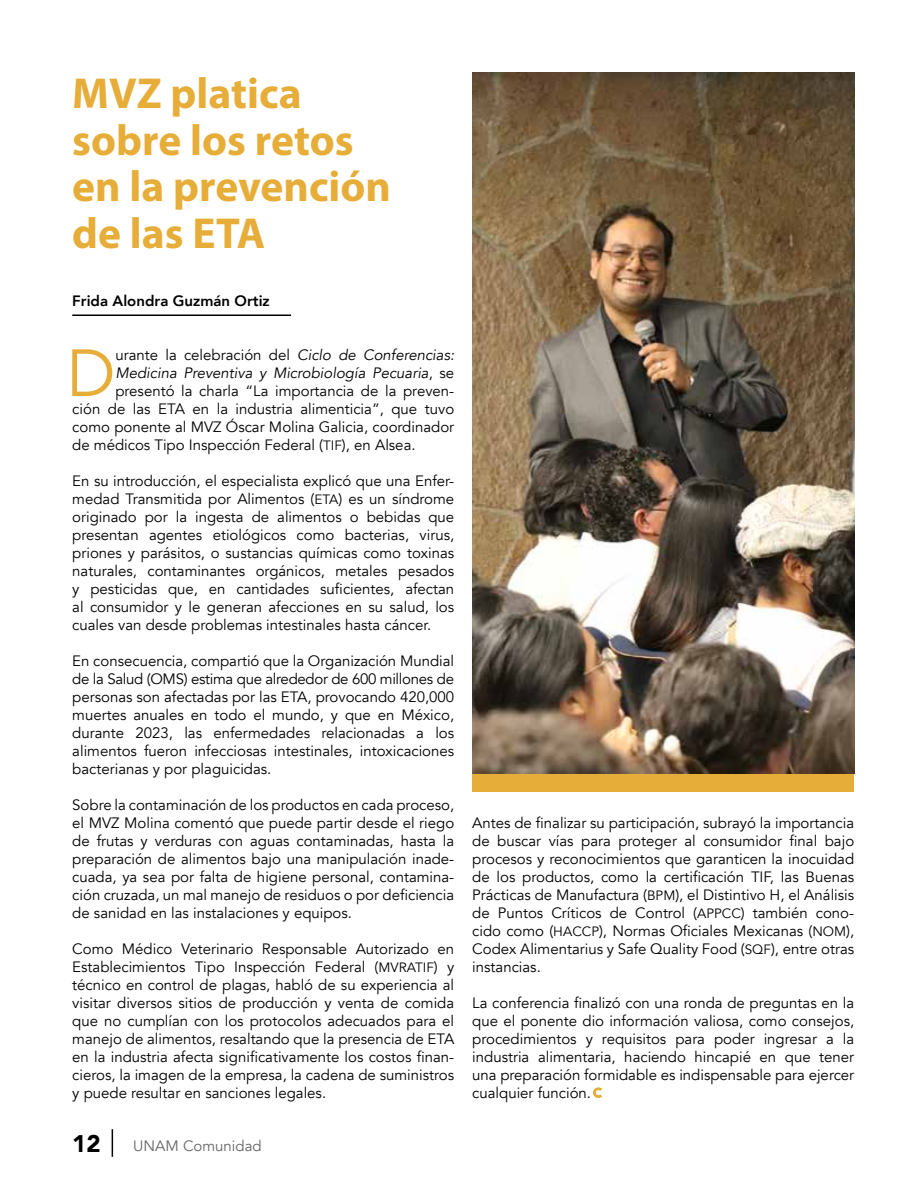
<style>
.page{position:relative;width:918px;height:1188px;background:#fff}
.page>*{position:absolute;margin:0;border:0;box-sizing:border-box;transform-origin:0 0}
.t1{font:65.85px "Avenir";color:#e7ad39}
.t2{font:43.5px/46.5px "Myriad Variable Concept";letter-spacing:.195em;color:#e7ad39}
.t3{font:900 24px "Avenir";color:#000}
.t4{font:15px/18px "Avenir";color:#000;text-align:justify}
.t5{font:italic 15px "Avenir";color:#000}
.t6{font:800 15px "Avenir";color:#000}
.t7{font:15px "Avenir";color:#666}
.s1{font-style:italic}
.s2{font-style:normal}
.s3{font-size:13.5px}
</style>
<div class="page">
<hr style="left:72px;top:315px;width:219px;height:1px;background:#000">
<img style="left:472px;top:72px;width:382px;height:702px">
<svg style="left:593px;top:1087px;width:9px;height:11px"></svg>
<div style="left:472px;top:774px;width:382px;height:18px;background:#e7ad39"></div>
<svg style="left:112px;top:1129px;width:1px;height:28px"></svg>
<h2 class="t2" style="left:72px;top:70px;width:311px">MVZ platica sobre los retos en la prevención de las ETA</h2>
<p class="t6" style="left:72px;top:289px;width:199px">Frida Alondra Guzmán Ortiz</p>
<h1 class="t1" style="left:67px;top:334px;width:50px">D</h1>
<p class="t4" style="left:115px;top:346px;width:340px">urante la celebración del <span class="s1">Ciclo de Conferencias:</span></p>
<p class="t5" style="left:115px;top:364px;width:340px">Medicina Preventiva y Microbiología Pecuaria<span class="s2">, se</span></p>
<p class="t4" style="left:115px;top:382px;width:340px">presentó la charla “La importancia de la preven-</p>
<p class="t4" style="left:72px;top:400px;width:384px">ción de las ETA en la industria alimenticia”, que tuvo</p>
<p class="t4" style="left:72px;top:418px;width:383px">como ponente al MVZ Óscar Molina Galicia, coordinador</p>
<p class="t4" style="left:72px;top:436px;width:345px">de médicos Tipo Inspección Federal (<span class="s3">TIF</span>), en Alsea.</p>
<p class="t4" style="left:72px;top:472px;width:383px">En su introducción, el especialista explicó que una Enfer&shy;medad Transmitida por Alimentos (<span class="s3">ETA</span>) es un síndrome originado por la ingesta de alimentos o bebidas que presentan agentes etiológicos como bacterias, virus, priones y parásitos, o sustancias químicas como toxinas naturales, contaminantes orgánicos, metales pesados y pesticidas que, en cantidades suficientes, afectan al consumidor y le generan afecciones en su salud, los cuales van desde problemas intestinales hasta cáncer.</p>
<p class="t4" style="left:72px;top:652px;width:383px">En consecuencia, compartió que la Organización Mundial de la Salud (OMS) estima que alrededor de 600 millones de personas son afectadas por las ETA, provocando 420,000 muertes anuales en todo el mundo, y que en México, durante 2023, las enfermedades relacionadas a los alimentos fueron infecciosas intestinales, intoxicaciones bacterianas y por plaguicidas.</p>
<p class="t4" style="left:72px;top:796px;width:384px">Sobre la contaminación de los productos en cada proceso, el MVZ Molina comentó que puede partir desde el riego de frutas y verduras con aguas contaminadas, hasta la preparación de alimentos bajo una manipulación inade&shy;cuada, ya sea por falta de higiene personal, contamina&shy;ción cruzada, un mal manejo de residuos o por deficiencia de sanidad en las instalaciones y equipos.</p>
<p class="t4" style="left:72px;top:940px;width:384px">Como Médico Veterinario Responsable Autorizado en Establecimientos Tipo Inspección Federal (<span class="s3">MVRATIF</span>) y técnico en control de plagas, habló de su experiencia al visitar diversos sitios de producción y venta de comida que no cumplían con los protocolos adecuados para el manejo de alimentos, resaltando que la presencia de ETA en la industria afecta significativamente los costos finan&shy;cieros, la imagen de la empresa, la cadena de suministros y puede resultar en sanciones legales.</p>
<h3 class="t3" style="left:72px;top:1123px;width:30px">12</h3>
<p class="t7" style="left:133px;top:1136px;width:130px">UNAM Comunidad</p>
<p class="t4" style="left:472px;top:814px;width:384px">Antes de finalizar su participación, subrayó la importancia de buscar vías para proteger al consumidor final bajo procesos y reconocimientos que garanticen la inocuidad de los productos, como la certificación TIF, las Buenas Prácticas de Manufactura (<span class="s3">BPM</span>), el Distintivo H, el Análisis de Puntos Críticos de Control (<span class="s3">APPCC</span>) también cono&shy;cido como (<span class="s3">HACCP</span>), Normas Oficiales Mexicanas (<span class="s3">NOM</span>), Codex Alimentarius y Safe Quality Food (<span class="s3">SQF</span>), entre otras instancias.</p>
<p class="t4" style="left:472px;top:994px;width:384px">La conferencia finalizó con una ronda de preguntas en la que el ponente dio información valiosa, como consejos, procedimientos y requisitos para poder ingresar a la industria alimentaria, haciendo hincapié en que tener una preparación formidable es indispensable para ejercer cualquier función.</p>
</div>
